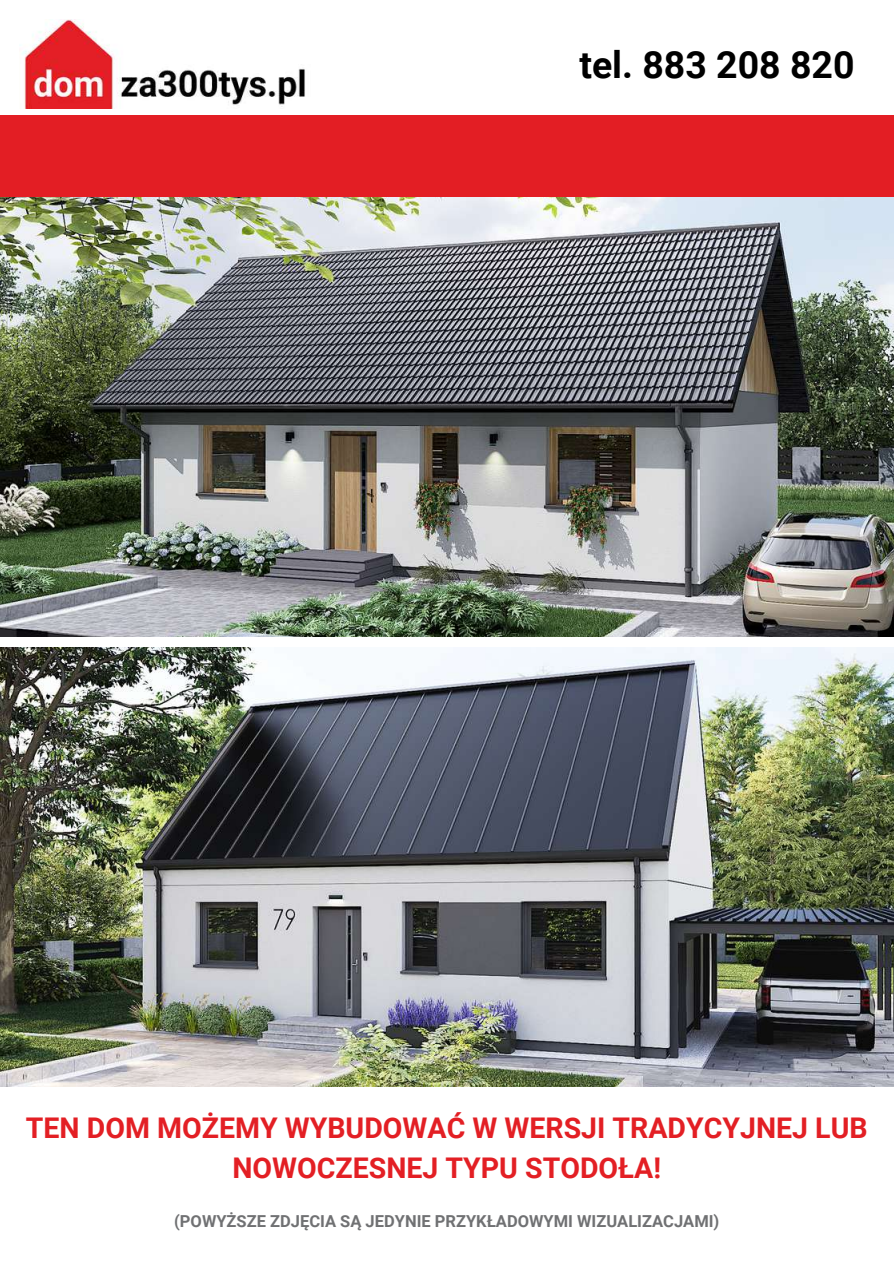
<style>
.page{position:relative;width:894px;height:1264px;background:#fff}
.page>*{position:absolute;margin:0;border:0;box-sizing:border-box;transform-origin:0 0}
.t1{font:700 37.5px "Roboto";color:#000}
.t2{font:700 28.5px/39.3px "Roboto";color:#e31f24;text-align:center}
.t3{font:700 16.5px "Roboto";color:#707173}
</style>
<div class="page">
<img style="left:22px;top:19px;width:283px;height:89px">
<img style="left:0;top:196px;width:893px;height:440px">
<img style="left:0;top:648px;width:893px;height:438px">
<div style="left:0;top:115px;width:893px;height:81px;background:#e31e24"></div>
<h1 class="t1" style="left:579px;top:43px;width:276px">tel. 883 208 820</h1>
<p class="t2" style="left:26px;top:1108px;width:843px">TEN DOM MOŻEMY WYBUDOWAĆ W WERSJI TRADYCYJNEJ LUB<br>NOWOCZESNEJ TYPU STODOŁA!</p>
<p class="t3" style="left:174px;top:1211px;width:546px">(POWYŻSZE ZDJĘCIA SĄ JEDYNIE PRZYKŁADOWYMI WIZUALIZACJAMI)</p>
</div>
